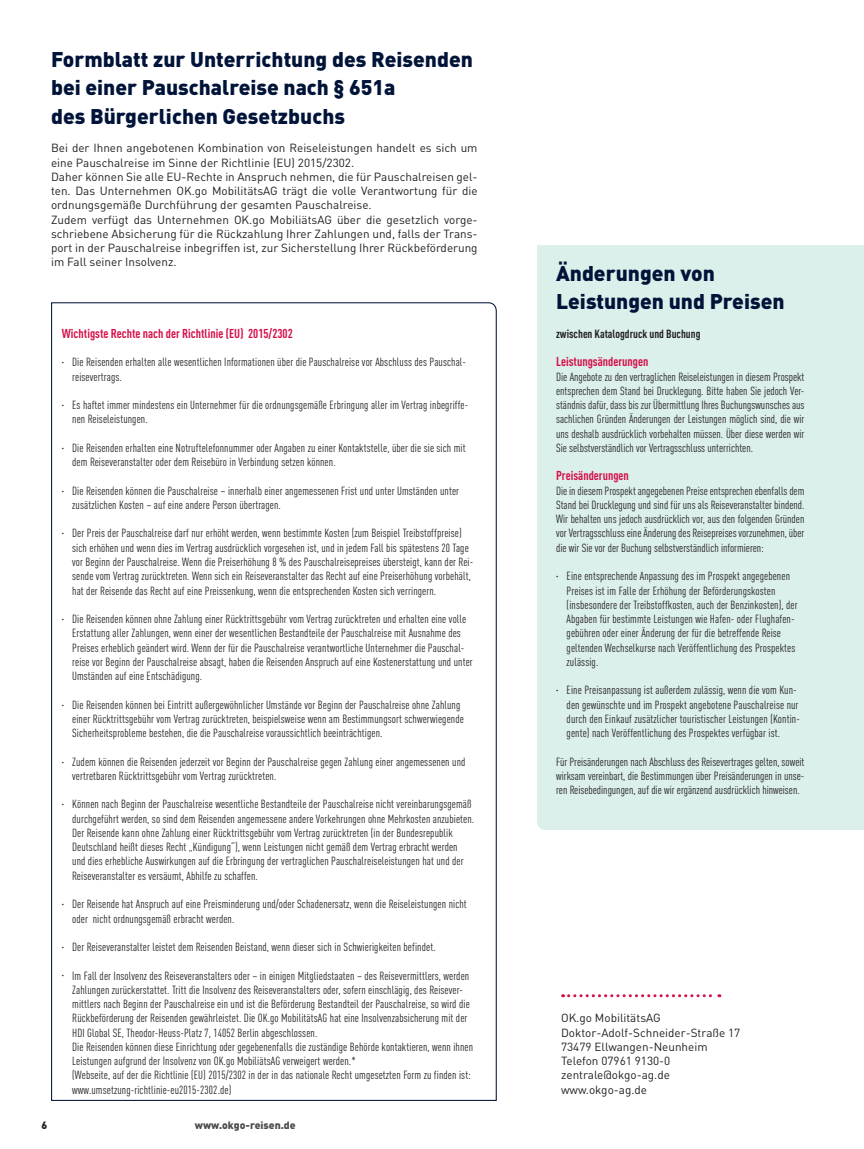
<style>
.page{position:relative;width:864px;height:1149px;background:#fff}
.page>*{position:absolute;margin:0;border:0;box-sizing:border-box;transform-origin:0 0}
.OKgo_RK-B_-_Headline{font:900 21px/28.5px "DIN Pro";color:#001338}
.OKgo_RK_-_Subheadlin{font:700 condensed 12.75px "DIN Pro";color:#d60f48}
.OKgo_RK-B_-_Text_sml{font:condensed 11.7px/14.2px "DIN Pro";letter-spacing:.01em;color:#231f20}
.OKgo_RK-B_Text_med{font:11.7px/14.2px "DIN Pro";color:#231f20;text-align:justify}
.OKgo_RK-B_-_Text_sml-2{font:700 condensed 11.7px "DIN Pro";color:#231f20}
.OKgo_RK-B_-_Text_sml-3{font:900 10.5px "DIN Pro";color:#4b4c4d}
.OKgo_RK-B_-_Text_sml-4{font:900 10.5px "DIN Pro";color:#231f20}
</style>
<div class="page">
<div style="left:537px;top:245px;width:326px;height:584px;background:#dbefeb"></div>
<svg style="left:51px;top:302px;width:446px;height:799px"></svg>
<svg style="left:562px;top:994px;width:157px;height:2px"></svg>
<p class="OKgo_RK-B_-_Headline" style="left:51px;top:44px;width:423px">Formblatt zur Unterrichtung des Reisenden</p>
<p class="OKgo_RK-B_-_Headline" style="left:51px;top:73px;width:346px">bei einer Pauschalreise nach § 651a</p>
<p class="OKgo_RK-B_-_Headline" style="left:51px;top:101px;width:295px">des Bürgerlichen Gesetzbuchs</p>
<p class="OKgo_RK-B_Text_med" style="left:51px;top:140px;width:428px">Bei der Ihnen angebotenen Kombination von Reiseleistungen handelt es sich um eine Pauschalreise im Sinne der Richtlinie (EU) 2015/2302.</p>
<p class="OKgo_RK-B_Text_med" style="left:51px;top:169px;width:428px">Daher können Sie alle EU-Rechte in Anspruch nehmen, die für Pauschalreisen gel&shy;ten. Das Unternehmen OK.go MobilitätsAG trägt die volle Verantwortung für die ordnungsgemäße Durchführung der gesamten Pauschalreise.</p>
<p class="OKgo_RK-B_Text_med" style="left:51px;top:212px;width:428px">Zudem verfügt das Unternehmen OK.go MobiliätsAG über die gesetzlich vorge&shy;schriebene Absicherung für die Rückzahlung Ihrer Zahlungen und, falls der Trans&shy;port in der Pauschalreise inbegriffen ist, zur Sicherstellung Ihrer Rückbeförderung im Fall seiner Insolvenz.</p>
<p class="OKgo_RK_-_Subheadlin" style="left:62px;top:323px;width:232px">Wichtigste Rechte nach der Richtlinie (EU) 2015/2302</p>
<p class="OKgo_RK-B_-_Text_sml" style="left:72px;top:354px;width:395px;text-indent:-10px"><sup>•</sup> Die Reisenden erhalten alle wesentlichen Informationen über die Pauschalreise vor Abschluss des Pauschal&shy;reisevertrags.</p>
<p class="OKgo_RK-B_-_Text_sml" style="left:72px;top:397px;width:397px;text-indent:-10px"><sup>•</sup> Es haftet immer mindestens ein Unternehmer für die ordnungsgemäße Erbringung aller im Vertrag inbegriffe&shy;nen Reiseleistungen.</p>
<p class="OKgo_RK-B_-_Text_sml" style="left:72px;top:439px;width:395px;text-indent:-10px"><sup>•</sup> Die Reisenden erhalten eine Notruftelefonnummer oder Angaben zu einer Kontaktstelle, über die sie sich mit dem Reiseveranstalter oder dem Reisebüro in Verbindung setzen können.</p>
<p class="OKgo_RK-B_-_Text_sml" style="left:72px;top:482px;width:388px;text-indent:-10px"><sup>•</sup> Die Reisenden können die Pauschalreise – innerhalb einer angemessenen Frist und unter Umständen unter zusätzlichen Kosten – auf eine andere Person übertragen.</p>
<p class="OKgo_RK-B_-_Text_sml" style="left:72px;top:525px;width:402px;text-indent:-10px"><sup>•</sup> Der Preis der Pauschalreise darf nur erhöht werden, wenn bestimmte Kosten (zum Beispiel Treibstoffpreise) sich erhöhen und wenn dies im Vertrag ausdrücklich vorgesehen ist, und in jedem Fall bis spätestens 20 Tage vor Beginn der Pauschalreise. Wenn die Preiserhöhung 8 % des Pauschalreisepreises übersteigt, kann der Rei&shy;sende vom Vertrag zurücktreten. Wenn sich ein Reiseveranstalter das Recht auf eine Preiserhöhung vorbehält, hat der Reisende das Recht auf eine Preissenkung, wenn die entsprechenden Kosten sich verringern.</p>
<p class="OKgo_RK-B_-_Text_sml" style="left:72px;top:610px;width:402px;text-indent:-10px"><sup>•</sup> Die Reisenden können ohne Zahlung einer Rücktrittsgebühr vom Vertrag zurücktreten und erhalten eine volle Erstattung aller Zahlungen, wenn einer der wesentlichen Bestandteile der Pauschalreise mit Ausnahme des Preises erheblich geändert wird. Wenn der für die Pauschalreise verantwortliche Unternehmer die Pauschal&shy;reise vor Beginn der Pauschalreise absagt, haben die Reisenden Anspruch auf eine Kostenerstattung und unter Umständen auf eine Entschädigung.</p>
<p class="OKgo_RK-B_-_Text_sml" style="left:72px;top:696px;width:393px;text-indent:-10px"><sup>•</sup> Die Reisenden können bei Eintritt außergewöhnlicher Umstände vor Beginn der Pauschalreise ohne Zahlung einer Rücktrittsgebühr vom Vertrag zurücktreten, beispielsweise wenn am Bestimmungsort schwerwiegende<br>Sicherheitsprobleme bestehen, die die Pauschalreise voraussichtlich beeinträchtigen.</p>
<p class="OKgo_RK-B_-_Text_sml" style="left:72px;top:753px;width:394px;text-indent:-10px"><sup>•</sup> Zudem können die Reisenden jederzeit vor Beginn der Pauschalreise gegen Zahlung einer angemessenen und vertretbaren Rücktrittsgebühr vom Vertrag zurücktreten.</p>
<p class="OKgo_RK-B_-_Text_sml" style="left:72px;top:796px;width:403px;text-indent:-10px"><sup>•</sup> Können nach Beginn der Pauschalreise wesentliche Bestandteile der Pauschalreise nicht vereinbarungsgemäß durchgeführt werden, so sind dem Reisenden angemessene andere Vorkehrungen ohne Mehrkosten anzubieten.<br>Der Reisende kann ohne Zahlung einer Rücktrittsgebühr vom Vertrag zurücktreten (in der Bundesrepublik Deutschland heißt dieses Recht „Kündigung“), wenn Leistungen nicht gemäß dem Vertrag erbracht werden<br>und dies erhebliche Auswirkungen auf die Erbringung der vertraglichen Pauschalreiseleistungen hat und der Reiseveranstalter es versäumt, Abhilfe zu schaffen.</p>
<p class="OKgo_RK-B_-_Text_sml" style="left:72px;top:895px;width:396px;text-indent:-10px"><sup>•</sup> Der Reisende hat Anspruch auf eine Preisminderung und/oder Schadenersatz, wenn die Reiseleistungen nicht oder nicht ordnungsgemäß erbracht werden.</p>
<p class="OKgo_RK-B_-_Text_sml" style="left:62px;top:938px;width:375px"><sup>•</sup> Der Reiseveranstalter leistet dem Reisenden Beistand, wenn dieser sich in Schwierigkeiten befindet.</p>
<p class="OKgo_RK-B_-_Text_sml" style="left:72px;top:967px;width:402px;text-indent:-10px"><sup>•</sup> Im Fall der Insolvenz des Reiseveranstalters oder – in einigen Mitgliedstaaten – des Reisevermittlers, werden Zahlungen zurückerstattet. Tritt die Insolvenz des Reiseveranstalters oder, sofern einschlägig, des Reisever&shy;mittlers nach Beginn der Pauschalreise ein und ist die Beförderung Bestandteil der Pauschalreise, so wird die Rückbeförderung der Reisenden gewährleistet. Die OK.go MobilitätsAG hat eine Insolvenzabsicherung mit der HDI Global SE, Theodor-Heuss-Platz 7, 14052 Berlin abgeschlossen.<br>Die Reisenden können diese Einrichtung oder gegebenenfalls die zuständige Behörde kontaktieren, wenn ihnen Leistungen aufgrund der Insolvenz von OK.go MobiliätsAG verweigert werden.*<br>(Webseite, auf der die Richtlinie (EU) 2015/2302 in der in das nationale Recht umgesetzten Form zu finden ist: www.umsetzung-richtlinie-eu2015-2302.de)</p>
<p class="OKgo_RK-B_-_Text_sml-4" style="left:41px;top:1117px;width:7px">6</p>
<p class="OKgo_RK-B_-_Text_sml-3" style="left:195px;top:1117px;width:102px">www.okgo-reisen.de</p>
<p class="OKgo_RK-B_-_Headline" style="left:556px;top:258px;width:230px">Änderungen von<br>Leistungen und Preisen</p>
<p class="OKgo_RK-B_-_Text_sml-2" style="left:556px;top:325px;width:146px">zwischen Katalogdruck und Buchung</p>
<p class="OKgo_RK_-_Subheadlin" style="left:556px;top:352px;width:94px">Leistungsänderungen</p>
<p class="OKgo_RK-B_-_Text_sml" style="left:556px;top:368px;width:250px;text-align:justify">Die Angebote zu den vertraglichen Reiseleistungen in diesem Prospekt entsprechen dem Stand bei Drucklegung. Bitte haben Sie jedoch Ver&shy;ständnis dafür, dass bis zur Übermittlung Ihres Buchungswunsches aus sachlichen Gründen Änderungen der Leistungen möglich sind, die wir uns deshalb ausdrücklich vorbehalten müssen. Über diese werden wir Sie selbstverständlich vor Vertragsschluss unterrichten.</p>
<p class="OKgo_RK_-_Subheadlin" style="left:556px;top:466px;width:74px">Preisänderungen</p>
<p class="OKgo_RK-B_-_Text_sml" style="left:556px;top:482px;width:250px;text-align:justify">Die in diesem Prospekt angegebenen Preise entsprechen ebenfalls dem Stand bei Drucklegung und sind für uns als Reiseveranstalter bindend.<br>Wir behalten uns jedoch ausdrücklich vor, aus den folgenden Gründen vor Vertragsschluss eine Änderung des Reisepreises vorzunehmen, über die wir Sie vor der Buchung selbstverständlich informieren:</p>
<p class="OKgo_RK-B_-_Text_sml" style="left:566px;top:568px;width:232px;text-indent:-10px"><sup>•</sup> Eine entsprechende Anpassung des im Prospekt angegebenen Preises ist im Falle der Erhöhung der Beförderungskosten (insbesondere der Treibstoffkosten, auch der Benzinkosten), der Abgaben für bestimmte Leistungen wie Hafen- oder Flughafen&shy;gebühren oder einer Änderung der für die betreffende Reise geltenden Wechselkurse nach Veröffentlichung des Prospektes zulässig.</p>
<p class="OKgo_RK-B_-_Text_sml" style="left:566px;top:682px;width:235px;text-indent:-10px"><sup>•</sup> Eine Preisanpassung ist außerdem zulässig, wenn die vom Kun&shy;den gewünschte und im Prospekt angebotene Pauschalreise nur durch den Einkauf zusätzlicher touristischer Leistungen (Kontin&shy;gente) nach Veröffentlichung des Prospektes verfügbar ist.</p>
<p class="OKgo_RK-B_-_Text_sml" style="left:556px;top:753px;width:250px;text-align:justify">Für Preisänderungen nach Abschluss des Reisevertrages gelten, soweit wirksam vereinbart, die Bestimmungen über Preisänderungen in unse&shy;ren Reisebedingungen, auf die wir ergänzend ausdrücklich hinweisen.</p>
<p class="OKgo_RK-B_Text_med" style="left:561px;top:1010px;width:101px">OK.go MobilitätsAG</p>
<p class="OKgo_RK-B_Text_med" style="left:561px;top:1024px;width:181px">Doktor-Adolf-Schneider-Straße 17</p>
<p class="OKgo_RK-B_Text_med" style="left:561px;top:1038px;width:148px">73479 Ellwangen-Neunheim</p>
<p class="OKgo_RK-B_Text_med" style="left:561px;top:1052px;width:111px">Telefon 07961 9130-0</p>
<p class="OKgo_RK-B_Text_med" style="left:561px;top:1067px;width:110px">zentrale@okgo-ag.de</p>
<p class="OKgo_RK-B_Text_med" style="left:561px;top:1081px;width:87px">www.okgo-ag.de</p>
</div>
